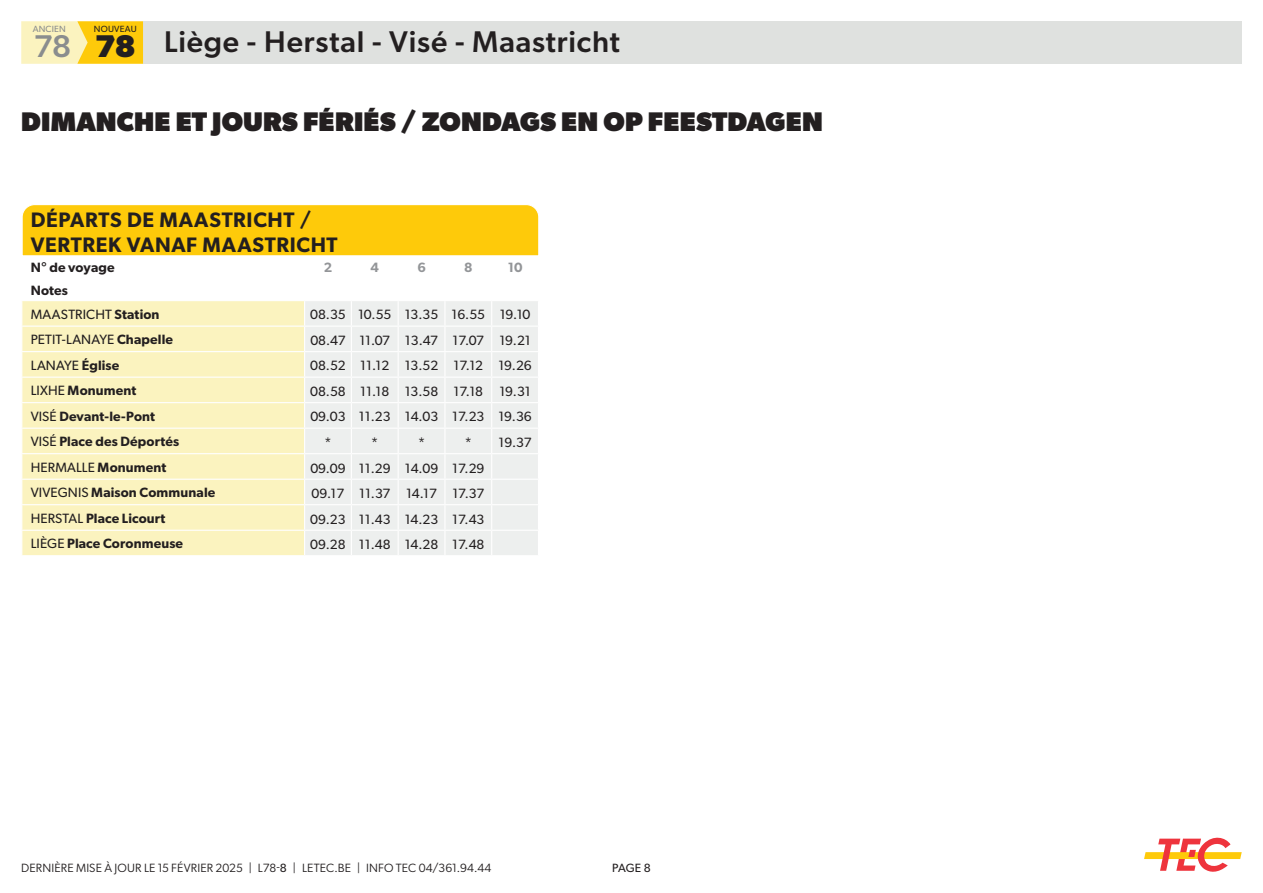
<style>
.page{position:relative;width:1263px;height:893px;background:#fff}
.page>*{position:absolute;margin:0;border:0;box-sizing:border-box;transform-origin:0 0}
.t1{font:500 31.5px "Gibson";color:#8a8d8e}
.t2{font:700 31.5px "Gibson";color:#231f20}
.t3{font:500 30px "Gibson";letter-spacing:.025em;color:#231f20}
.t4{font:800 27px "Gibson";letter-spacing:.01em;color:#231f20}
.t5{font:600 21px/25.2px "Gibson";letter-spacing:.03em;color:#231f20}
.t6{font:13.5px "Gibson";color:#231f20}
.t7{font:600 13.5px "Gibson";letter-spacing:.01em;color:#231f20}
.t8{font:600 13.5px "Gibson";color:#939598}
.t9{font:12px "Gibson";letter-spacing:.01em;color:#231f20}
.t10{font:12px "Gibson";color:#231f20}
.t11{font:9px "Gibson";letter-spacing:.025em;color:#231f20}
.t12{font:9px "Gibson";letter-spacing:.025em;color:#8a8d8e}
.s1{font-weight:600}
.s2{font-weight:400}
.s3{font-style:inherit}
</style>
<div class="page">
<div style="left:143px;top:21px;width:1099px;height:43px;background:#dfe1df"></div>
<div style="left:77px;top:21px;width:66px;height:43px;background:#feca0a"></div>
<svg style="left:21px;top:21px;width:67px;height:43px;background:#fbefb1"></svg>
<svg style="left:1144px;top:837px;width:98px;height:35px"></svg>
<svg style="left:22px;top:204px;width:517px;height:351px"></svg>
<p class="t12" style="left:33px;top:24px;width:35px">ANCIEN</p>
<p class="t11" style="left:94px;top:24px;width:44px">NOUVEAU</p>
<h1 class="t2" style="left:95px;top:28px;width:42px">78</h1>
<h1 class="t1" style="left:34px;top:27px;width:39px">78</h1>
<h2 class="t3" style="left:164px;top:23px;width:457px">Liège - Herstal - Visé - Maastricht</h2>
<p class="t4" style="left:21px;top:105px;width:803px">DIMANCHE ET JOURS FÉRIÉS / ZONDAGS EN OP FEESTDAGEN</p>
<p class="t5" style="left:31px;top:207px;width:308px">DÉPARTS DE MAASTRICHT /<br>VERTREK VANAF MAASTRICHT</p>
<p class="t7" style="left:31px;top:260px;width:85px">N° de voyage</p>
<p class="t8" style="left:324px;top:260px;width:10px">2</p>
<p class="t8" style="left:371px;top:260px;width:10px">4</p>
<p class="t8" style="left:417px;top:260px;width:10px">6</p>
<p class="t8" style="left:464px;top:260px;width:10px">8</p>
<p class="t8" style="left:508px;top:260px;width:16px">10</p>
<p class="t7" style="left:31px;top:282px;width:39px">Notes</p>
<p class="t6" style="left:31px;top:306px;width:130px">MAASTRICHT <span class="s1">Station</span></p>
<p class="t6" style="left:310px;top:307px;width:37px">08.35</p>
<p class="t6" style="left:358px;top:307px;width:35px">10.55</p>
<p class="t6" style="left:405px;top:307px;width:35px">13.35</p>
<p class="t6" style="left:451px;top:307px;width:35px">16.55</p>
<p class="t6" style="left:500px;top:307px;width:32px">19.10</p>
<p class="t6" style="left:31px;top:331px;width:144px">PETIT-LANAYE <span class="s1">Chapelle</span></p>
<p class="t6" style="left:310px;top:332px;width:37px">08.47</p>
<p class="t6" style="left:359px;top:332px;width:32px">11.07</p>
<p class="t6" style="left:405px;top:332px;width:35px">13.47</p>
<p class="t6" style="left:453px;top:332px;width:33px">17.07</p>
<p class="t6" style="left:499px;top:332px;width:33px">19.21</p>
<p class="t6" style="left:31px;top:358px;width:90px">LANAYE <span class="s1">Église</span></p>
<p class="t6" style="left:310px;top:358px;width:37px">08.52</p>
<p class="t6" style="left:360px;top:358px;width:30px">11.12</p>
<p class="t6" style="left:405px;top:358px;width:35px">13.52</p>
<p class="t6" style="left:453px;top:358px;width:31px">17.12</p>
<p class="t6" style="left:498px;top:358px;width:35px">19.26</p>
<p class="t7" style="left:31px;top:383px;width:107px"><span class="s2">LIXHE</span> Monument</p>
<p class="t6" style="left:310px;top:383px;width:37px">08.58</p>
<p class="t6" style="left:360px;top:383px;width:30px">11.18</p>
<p class="t6" style="left:405px;top:383px;width:35px">13.58</p>
<p class="t6" style="left:453px;top:383px;width:31px">17.18</p>
<p class="t6" style="left:499px;top:383px;width:33px">19.31</p>
<p class="t7" style="left:31px;top:408px;width:126px"><span class="s2">VISÉ</span> Devant-le-Pont</p>
<p class="t6" style="left:310px;top:409px;width:37px">09.03</p>
<p class="t6" style="left:359px;top:409px;width:33px">11.23</p>
<p class="t6" style="left:405px;top:409px;width:35px">14.03</p>
<p class="t6" style="left:452px;top:409px;width:34px">17.23</p>
<p class="t6" style="left:498px;top:409px;width:35px">19.36</p>
<p class="t7" style="left:31px;top:434px;width:150px"><span class="s2">VISÉ</span> Place des Déportés</p>
<p class="t6" style="left:324px;top:434px;width:9px">*</p>
<p class="t6" style="left:371px;top:434px;width:9px">*</p>
<p class="t6" style="left:418px;top:434px;width:9px">*</p>
<p class="t6" style="left:465px;top:434px;width:9px">*</p>
<p class="t6" style="left:499px;top:434px;width:34px">19.37</p>
<p class="t6" style="left:31px;top:459px;width:137px">HERMALLE <span class="s1">Monument</span></p>
<p class="t6" style="left:310px;top:460px;width:37px">09.09</p>
<p class="t6" style="left:359px;top:460px;width:33px">11.29</p>
<p class="t6" style="left:405px;top:460px;width:35px">14.09</p>
<p class="t6" style="left:452px;top:460px;width:34px">17.29</p>
<p class="t7" style="left:31px;top:485px;width:186px"><span class="s2">VIVEGNIS</span> Maison Communale</p>
<p class="t6" style="left:312px;top:485px;width:34px">09.17</p>
<p class="t6" style="left:359px;top:485px;width:33px">11.37</p>
<p class="t6" style="left:406px;top:485px;width:32px">14.17</p>
<p class="t6" style="left:452px;top:485px;width:33px">17.37</p>
<p class="t7" style="left:31px;top:510px;width:136px"><span class="s2">HERSTAL</span> Place Licourt</p>
<p class="t6" style="left:310px;top:511px;width:37px">09.23</p>
<p class="t6" style="left:359px;top:511px;width:33px">11.43</p>
<p class="t6" style="left:405px;top:511px;width:35px">14.23</p>
<p class="t6" style="left:452px;top:511px;width:34px">17.43</p>
<p class="t7" style="left:31px;top:536px;width:154px"><span class="s2">LIÈGE</span> Place Coronmeuse</p>
<p class="t6" style="left:310px;top:536px;width:37px">09.28</p>
<p class="t6" style="left:359px;top:536px;width:33px">11.48</p>
<p class="t6" style="left:405px;top:536px;width:35px">14.28</p>
<p class="t6" style="left:452px;top:536px;width:34px">17.48</p>
<p class="t9" style="left:21px;top:859px;width:472px">DERNIÈRE MISE À JOUR LE 15 FÉVRIER 2025 | L78-<span class="s3">8</span> | LETEC.BE | INFO TEC 04/361.94.44</p>
<p class="t10" style="left:612px;top:860px;width:40px">PAGE 8</p>
</div>
